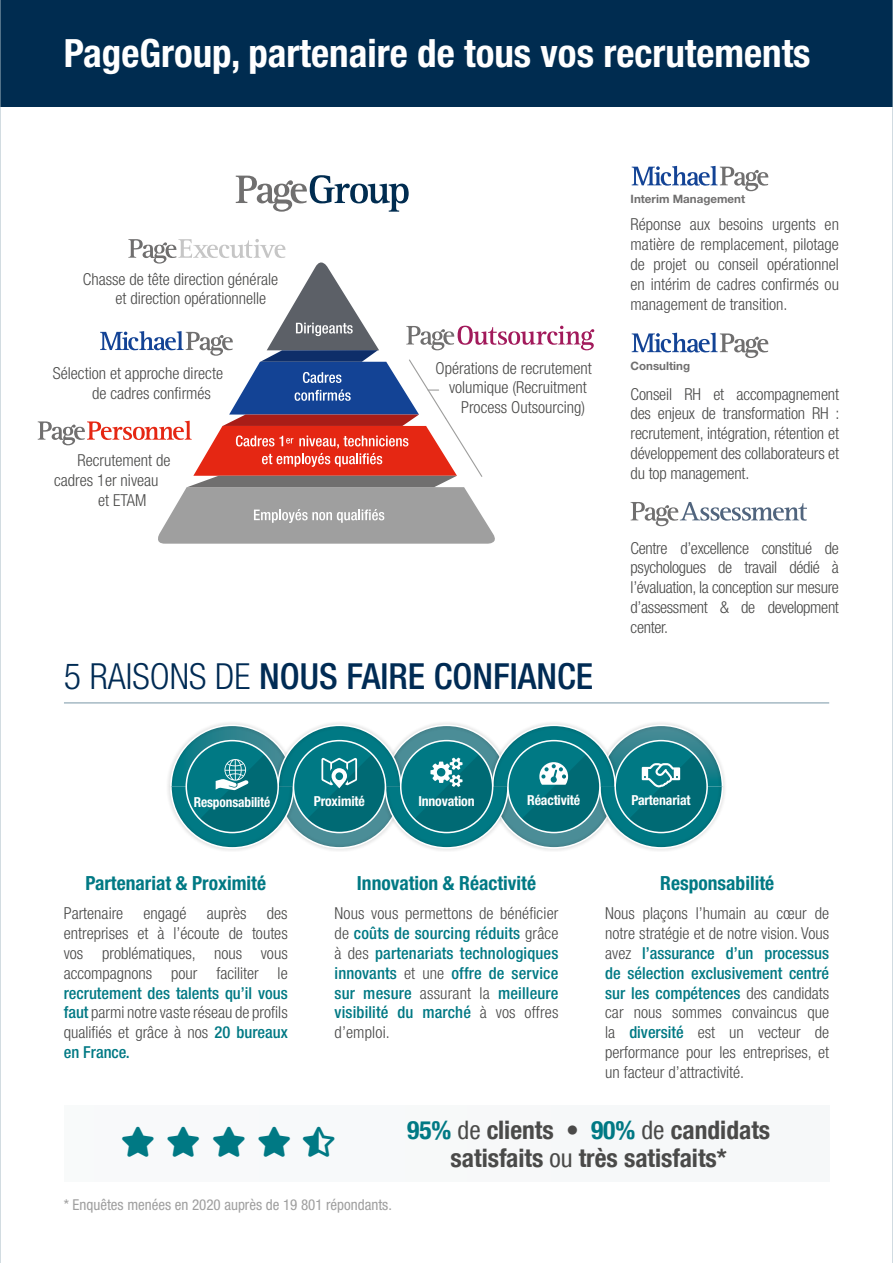
<style>
.page{position:relative;width:893px;height:1263px;background:#fff}
.page>*{position:absolute;margin:0;border:0;box-sizing:border-box;transform-origin:0 0}
.t1{font:700 condensed 39px "Helvetica Neue LT Std";color:#fff}
.t2{font:500 condensed 36px "Helvetica Neue LT Std";color:#002b54}
.t3{font:30px "Font Awesome 5 Pro Solid";color:#007984}
.t4{font:700 condensed 25.5px/28.2px "Helvetica Neue LT Com";color:#4a4a49;text-align:center}
.t5{font:700 condensed 19.5px "Helvetica Neue LT Std";color:#007984}
.t6{font:300 condensed 16.5px/19.8px "Helvetica Neue LT Std";color:#4a4a49;text-align:justify}
.t7{font:500 condensed 16.5px/19.8px "Helvetica Neue LT Std";letter-spacing:.01em;color:#007984;text-align:justify}
.t8{font:300 condensed 16.5px/19.8px "Helvetica Neue LT Com";color:#4a4a49;text-align:justify}
.t9{font:condensed 15px "Helvetica Neue LT Std";color:#9f9f9f}
.t10{font:700 condensed 13.8px "Helvetica Neue LT Std";letter-spacing:-.01em;color:#fff}
.t11{font:700 11.55px "Helvetica Neue LT Std";color:#706f6f}
.s1{font-weight:300}
.s2{font-weight:300;color:#4a4a49}
.s3{font-weight:500;color:#007984}
.s4{color:#007984}
.s5{font-weight:400}
</style>
<div class="page">
<svg style="left:632px;top:166px;width:136px;height:25px"></svg>
<svg style="left:632px;top:333px;width:136px;height:25px"></svg>
<svg style="left:631px;top:502px;width:176px;height:24px"></svg>
<hr style="left:64px;top:702px;width:765px;height:2px;background:#a5b9c4">
<svg style="left:236px;top:175px;width:173px;height:37px"></svg>
<div style="left:0;top:0;width:893px;height:106px;background:#002c50"></div>
<div style="left:273px;top:782px;width:132px;height:70px;background:#000;opacity:.3"></div>
<div style="left:488px;top:782px;width:132px;height:70px;background:#000;opacity:.3"></div>
<div style="left:381px;top:782px;width:132px;height:70px;background:#000;opacity:.3"></div>
<div style="left:595px;top:782px;width:132px;height:70px;background:#000;opacity:.3"></div>
<div style="left:166px;top:782px;width:132px;height:70px;background:#000;opacity:.3"></div>
<div style="left:166px;top:720px;width:132px;height:71px;background:#fff"></div>
<svg style="left:169px;top:724px;width:555px;height:125px"></svg>
<svg style="left:38px;top:239px;width:556px;height:305px"></svg>
<div style="left:64px;top:1105px;width:765px;height:77px;background:#f6f8f9"></div>
<hr style="left:0;top:0;width:1px;height:1263px;background:#a5b9c4">
<hr style="left:892px;top:0;width:1px;height:1263px;background:#a5b9c4">
<h1 class="t1" style="left:64px;top:30px;width:748px">PageGroup, partenaire de tous vos recrutements</h1>
<p class="t6" style="left:116px;top:269px;width:164px;text-indent:-33px">Chasse de tête direction générale et direction opérationnelle</p>
<p class="t6" style="left:92px;top:363px;width:132px;text-indent:-39px">Sélection et approche directe de cadres confirmés</p>
<p class="t6" style="left:78px;top:451px;width:94px">Recrutement de</p>
<p class="t6" style="left:54px;top:470px;width:106px">cadres 1er niveau</p>
<p class="t6" style="left:98px;top:490px;width:50px">et ETAM</p>
<p class="t6" style="left:436px;top:358px;width:158px">Opérations de recrutement</p>
<p class="t6" style="left:449px;top:377px;width:139px">volumique (Recruitment</p>
<p class="t6" style="left:461px;top:397px;width:125px">Process Outsourcing)</p>
<h2 class="t2" style="left:64px;top:655px;width:531px"><span class="s1">5 RAISONS DE</span> NOUS FAIRE CONFIANCE</h2>
<p class="t11" style="left:631px;top:191px;width:116px">Interim Management</p>
<p class="t8" style="left:631px;top:215px;width:210px">Réponse aux besoins urgents en matière de remplacement, pilotage de projet ou conseil opérationnel en intérim de cadres confirmés ou management de transition.</p>
<p class="t11" style="left:631px;top:358px;width:61px">Consulting</p>
<p class="t6" style="left:631px;top:384px;width:210px">Conseil RH et accompagnement des enjeux de transformation RH : recrutement, intégration, rétention et développement des collaborateurs et du top management.</p>
<p class="t6" style="left:631px;top:538px;width:210px">Centre d’excellence constitué de psychologues de travail dédié à l’évaluation, la conception sur mesure d’assessment &amp; de development center.</p>
<p class="t10" style="left:194px;top:793px;width:78px">Responsabilité</p>
<p class="t10" style="left:314px;top:793px;width:53px">Proximité</p>
<p class="t10" style="left:418px;top:792px;width:58px">Innovation</p>
<p class="t10" style="left:527px;top:792px;width:55px">Réactivité</p>
<p class="t10" style="left:631px;top:792px;width:61px">Partenariat</p>
<p class="t5" style="left:85px;top:871px;width:182px">Partenariat &amp; Proximité</p>
<p class="t6" style="left:64px;top:903px;width:225px">Partenaire engagé auprès des entreprises et à l’écoute de toutes vos problématiques, nous vous accompagnons pour faciliter le</p>
<p class="t7" style="left:64px;top:983px;width:225px">recrutement des talents qu’il vous faut <span class="s2">parmi notre vaste réseau de profils qualifiés et grâce à nos</span> 20 bureaux en France.</p>
<p class="t5" style="left:357px;top:871px;width:181px">Innovation &amp; Réactivité</p>
<p class="t7" style="left:334px;top:903px;width:225px"><span class="s2">Nous vous permettons de bénéficier de</span> coûts de sourcing réduits <span class="s2">grâce à des</span> partenariats technologiques innovants <span class="s2">et une</span> offre de service sur mesure <span class="s2">assurant la</span> meilleure visibilité du marché <span class="s2">à vos offres d’emploi.</span></p>
<p class="t5" style="left:660px;top:871px;width:116px">Responsabilité</p>
<p class="t6" style="left:605px;top:903px;width:225px">Nous plaçons l’humain au cœur de notre stratégie et de notre vision. Vous avez <span class="s3">l’assurance d’un processus de sélection exclusivement centré sur les compétences</span> des candidats car nous sommes convaincus que la <span class="s3">diversité</span> est un vecteur de performance pour les entreprises, et un facteur d’attractivité.</p>
<h3 class="t3" style="left:121px;top:1126px;width:216px">▲▼ ▲▼ ▲▼ ▲▼ ▲▼●●▼</h3>
<h3 class="t4" style="left:407px;top:1116px;width:365px"><span class="s4">95%</span> <span class="s5">de</span> clients <span class="s5">•</span> <span class="s4">90%</span> <span class="s5">de</span> candidats satisfaits <span class="s5">ou</span> très satisfaits*</h3>
<p class="t9" style="left:64px;top:1196px;width:330px">* Enquêtes menées en 2020 auprès de 19 801 répondants.</p>
</div>
